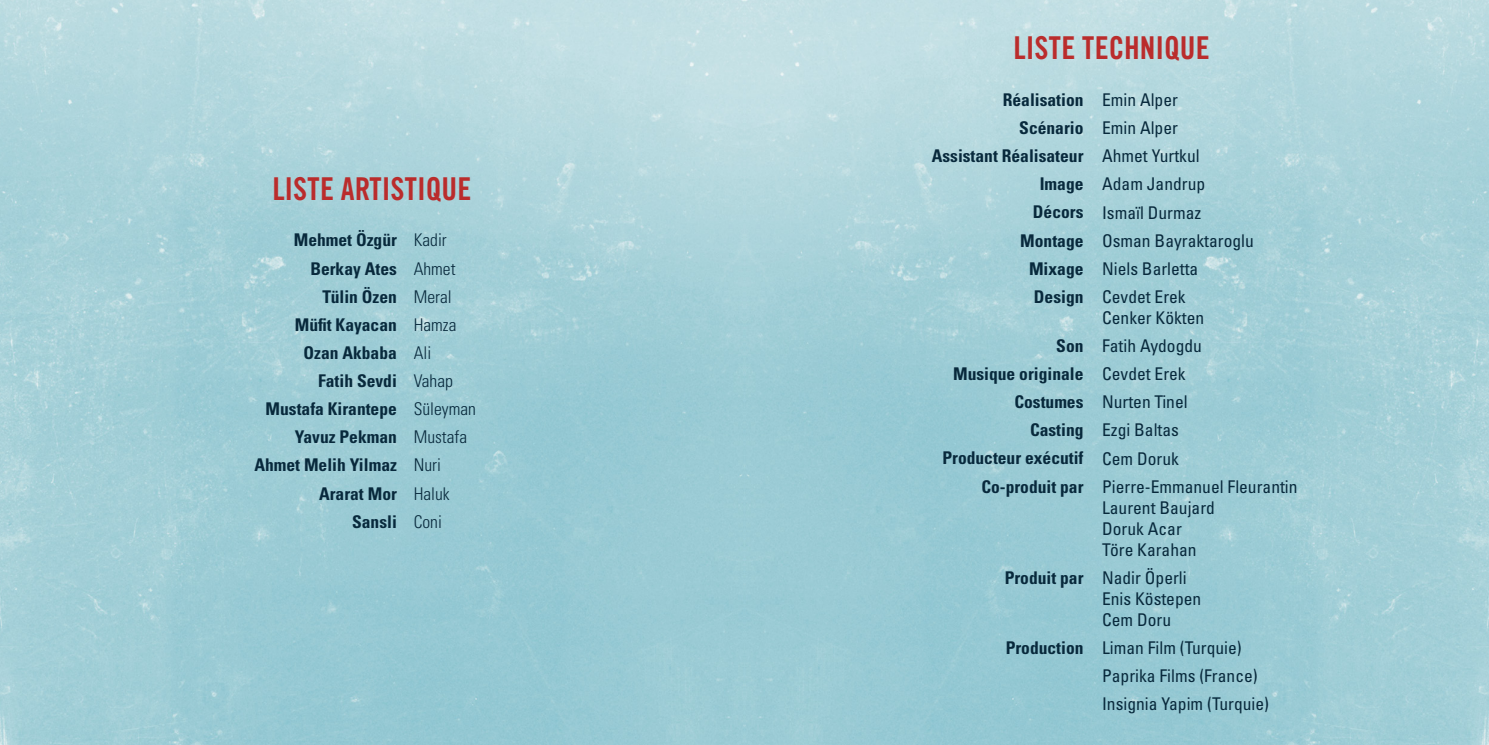
<style>
.page{position:relative;width:1489px;height:745px;background:#fff}
.page>*{position:absolute;margin:0;border:0;box-sizing:border-box;transform-origin:0 0}
.t1{font:31.25px "Cg Trade Bd Cd";color:#ba2c2c}
.t2{font:condensed 17.5px/28.1px "Univers LT Std";color:#08293c}
.t3{font:700 condensed 17.5px/28.1px "Univers LT Std";color:#08293c;text-align:right}
.t4{font:300 condensed 17.5px/28.1px "Univers LT Std";color:#08293c}
</style>
<div class="page">
<img style="left:0;top:0;width:744px;height:744px">
<svg style="left:744px;top:0;width:744px;height:744px;background:#a4d0d8"></svg>
<h1 class="t1" style="left:272px;top:170px;width:200px">LISTE ARTISTIQUE</h1>
<p class="t3" style="left:254px;top:226px;width:144px">Mehmet Özgür<br>Berkay Ates<br>Tülin Özen<br>Müfit Kayacan<br>Ozan Akbaba<br>Fatih Sevdi<br>Mustafa Kirantepe<br>Yavuz Pekman<br>Ahmet Melih Yilmaz<br>Ararat Mor<br>Sansli</p>
<p class="t4" style="left:414px;top:226px;width:64px">Kadir<br>Ahmet<br>Meral<br>Hamza<br>Ali<br>Vahap<br>Süleyman<br>Mustafa<br>Nuri<br>Haluk<br>Coni</p>
<h1 class="t1" style="left:1013px;top:29px;width:197px">LISTE TECHNIQUE</h1>
<p class="t3" style="left:931px;top:86px;width:153px">Réalisation<br>Scénario<br>Assistant Réalisateur<br>Image<br>Décors<br>Montage<br>Mixage<br>Design</p>
<p class="t3" style="left:942px;top:331px;width:142px">Son<br>Musique originale<br>Costumes<br>Casting<br>Producteur exécutif<br>Co-produit par</p>
<p class="t3" style="left:1004px;top:563px;width:80px">Produit par</p>
<p class="t3" style="left:1005px;top:633px;width:79px">Production</p>
<p class="t2" style="left:1102px;top:85px;width:153px">Emin Alper<br>Emin Alper<br>Ahmet Yurtkul<br>Adam Jandrup<br>Ismaïl Durmaz<br>Osman Bayraktaroglu<br>Niels Barletta<br>Cevdet Erek</p>
<p class="t2" style="left:1102px;top:303px;width:197px">Cenker Kökten<br>Fatih Aydogdu<br>Cevdet Erek<br>Nurten Tinel<br>Ezgi Baltas<br>Cem Doruk<br>Pierre-Emmanuel Fleurantin</p>
<p class="t2" style="left:1102px;top:496px;width:114px;line-height:21px">Laurent Baujard<br>Doruk Acar<br>Töre Karahan</p>
<p class="t2" style="left:1102px;top:566px;width:101px;line-height:21px">Nadir Öperli<br>Enis Köstepen<br>Cem Doru</p>
<p class="t2" style="left:1102px;top:633px;width:168px">Liman Film (Turquie)<br>Paprika Films (France)<br>Insignia Yapim (Turquie)</p>
</div>
